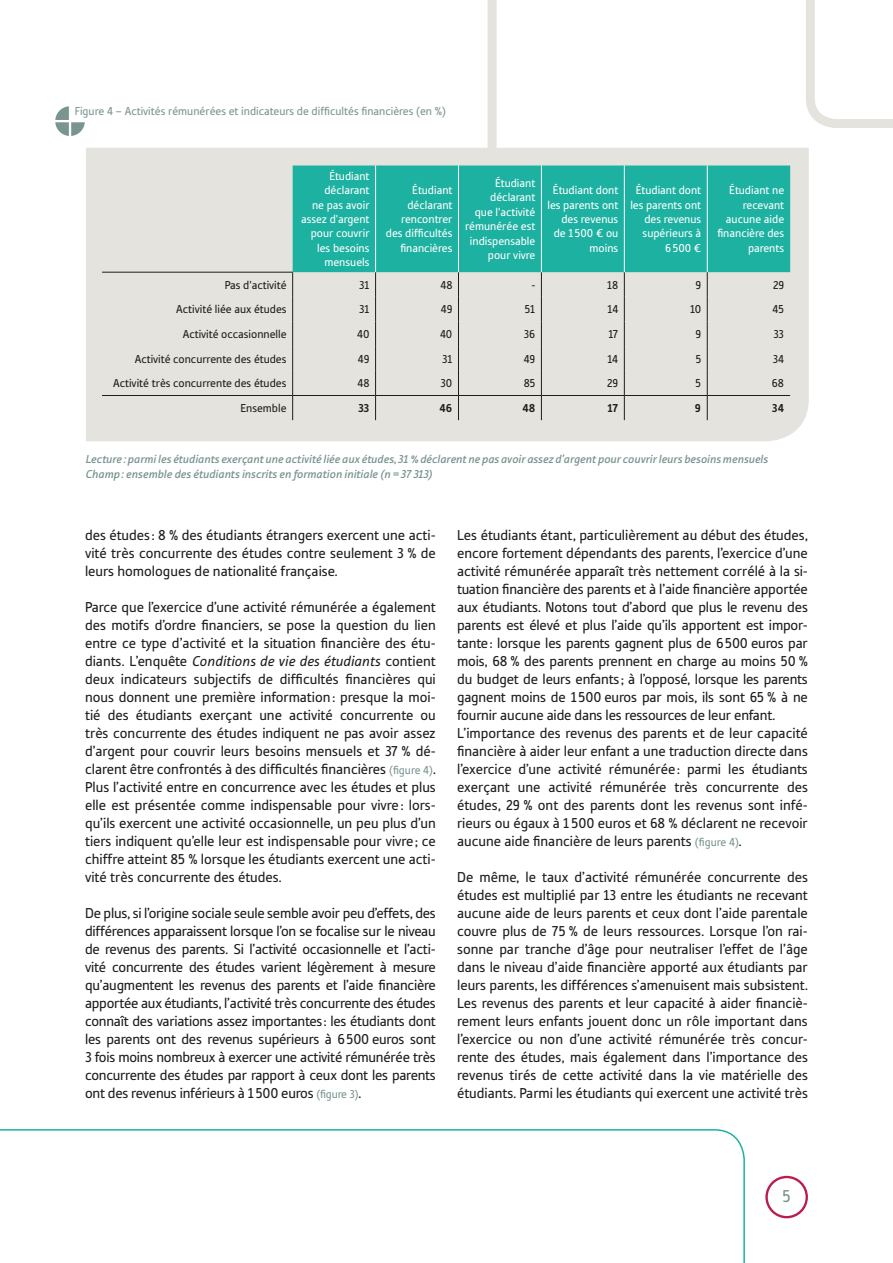
<style>
.page{position:relative;width:893px;height:1263px;background:#fff}
.page>*{position:absolute;margin:0;border:0;box-sizing:border-box;transform-origin:0 0}
.t1{font:18px "Tabula ITC Std";color:#799491}
.t2{font:15px/18px "Tabula ITC Std";letter-spacing:-.005em;color:#1d1d1b;text-align:justify}
.t3{font:12px/14.4px "Tabula ITC Std";color:#fff;text-align:right}
.t4{font:italic 500 12px/15px "Tabula ITC Std";color:#799491}
.t5{font:12px "Tabula ITC Std";color:#1d1d1b}
.t6{font:12px "Tabula ITC Std";color:#799491}
.t7{font:700 12px "Tabula ITC Std";color:#1d1d1b}
.s1{font-style:italic}
.s2{font-size:12px;color:#799491}
</style>
<div class="page">
<div style="left:765px;top:1176px;width:43px;height:42px;border:2px solid #bc1c4b;border-radius:50%"></div>
<svg style="left:487px;top:0;width:406px;height:148px"></svg>
<div style="left:86px;top:148px;width:723px;height:293px;background:#e4e3dd"></div>
<div style="left:293px;top:165px;width:497px;height:107px;background:#1db1a1"></div>
<hr style="left:102px;top:272px;width:191px;height:1px;background:#1d1d1b">
<hr style="left:102px;top:395px;width:191px;height:1px;background:#1d1d1b">
<hr style="left:293px;top:395px;width:83px;height:1px;background:#1d1d1b">
<svg style="left:292px;top:272px;width:1px;height:148px"></svg>
<hr style="left:376px;top:395px;width:82px;height:1px;background:#1d1d1b">
<svg style="left:375px;top:272px;width:1px;height:148px"></svg>
<hr style="left:458px;top:395px;width:83px;height:1px;background:#1d1d1b">
<svg style="left:458px;top:272px;width:1px;height:148px"></svg>
<hr style="left:541px;top:395px;width:83px;height:1px;background:#1d1d1b">
<svg style="left:541px;top:272px;width:1px;height:148px"></svg>
<hr style="left:624px;top:395px;width:83px;height:1px;background:#1d1d1b">
<svg style="left:624px;top:272px;width:1px;height:148px"></svg>
<hr style="left:707px;top:395px;width:83px;height:1px;background:#1d1d1b">
<svg style="left:707px;top:272px;width:1px;height:148px"></svg>
<hr style="left:375px;top:165px;width:1px;height:107px;background:#fff">
<hr style="left:458px;top:165px;width:1px;height:107px;background:#fff">
<hr style="left:541px;top:165px;width:1px;height:107px;background:#fff">
<hr style="left:624px;top:165px;width:1px;height:107px;background:#fff">
<hr style="left:707px;top:165px;width:1px;height:107px;background:#fff">
<svg style="left:55px;top:106px;width:30px;height:30px"></svg>
<svg style="left:0;top:1129px;width:745px;height:134px"></svg>
<p class="t6" style="left:75px;top:104px;width:373px">Figure 4 – Activités rémunérées et indicateurs de difficultés financières (en %)</p>
<p class="t3" style="left:301px;top:168px;width:70px">Étudiant déclarant<br>ne pas avoir assez d'argent pour couvrir les besoins mensuels</p>
<p class="t3" style="left:386px;top:183px;width:68px">Étudiant déclarant rencontrer des difficultés financières</p>
<p class="t3" style="left:465px;top:176px;width:72px">Étudiant déclarant<br>que l'activité rémunérée est indispensable pour vivre</p>
<p class="t3" style="left:547px;top:183px;width:72px">Étudiant dont les parents ont des revenus de 1 500 € ou moins</p>
<p class="t3" style="left:630px;top:183px;width:72px">Étudiant dont les parents ont des revenus supérieurs à<br>6500 €</p>
<p class="t3" style="left:717px;top:183px;width:68px">Étudiant ne recevant aucune aide financière des parents</p>
<p class="t5" style="left:225px;top:278px;width:63px">Pas d'activité</p>
<p class="t5" style="left:359px;top:278px;width:12px">31</p>
<p class="t5" style="left:440px;top:278px;width:14px">48</p>
<p class="t5" style="left:531px;top:278px;width:6px">-</p>
<p class="t5" style="left:607px;top:278px;width:12px">18</p>
<p class="t5" style="left:695px;top:278px;width:7px">9</p>
<p class="t5" style="left:773px;top:278px;width:13px">29</p>
<p class="t5" style="left:176px;top:302px;width:112px">Activité liée aux études</p>
<p class="t5" style="left:359px;top:302px;width:12px">31</p>
<p class="t5" style="left:441px;top:302px;width:13px">49</p>
<p class="t5" style="left:525px;top:302px;width:12px">51</p>
<p class="t5" style="left:608px;top:302px;width:12px">14</p>
<p class="t5" style="left:690px;top:302px;width:13px">10</p>
<p class="t5" style="left:773px;top:302px;width:13px">45</p>
<p class="t5" style="left:183px;top:327px;width:105px">Activité occasionnelle</p>
<p class="t5" style="left:357px;top:327px;width:14px">40</p>
<p class="t5" style="left:440px;top:327px;width:14px">40</p>
<p class="t5" style="left:524px;top:327px;width:13px">36</p>
<p class="t5" style="left:608px;top:327px;width:11px">17</p>
<p class="t5" style="left:695px;top:327px;width:7px">9</p>
<p class="t5" style="left:773px;top:327px;width:12px">33</p>
<p class="t5" style="left:135px;top:352px;width:153px">Activité concurrente des études</p>
<p class="t5" style="left:358px;top:352px;width:13px">49</p>
<p class="t5" style="left:442px;top:352px;width:12px">31</p>
<p class="t5" style="left:524px;top:352px;width:13px">49</p>
<p class="t5" style="left:607px;top:352px;width:12px">14</p>
<p class="t5" style="left:696px;top:352px;width:7px">5</p>
<p class="t5" style="left:773px;top:352px;width:13px">34</p>
<p class="t5" style="left:113px;top:376px;width:175px">Activité très concurrente des études</p>
<p class="t5" style="left:357px;top:376px;width:14px">48</p>
<p class="t5" style="left:440px;top:376px;width:13px">30</p>
<p class="t5" style="left:524px;top:376px;width:13px">85</p>
<p class="t5" style="left:607px;top:376px;width:13px">29</p>
<p class="t5" style="left:696px;top:376px;width:7px">5</p>
<p class="t5" style="left:772px;top:376px;width:14px">68</p>
<p class="t5" style="left:240px;top:401px;width:48px">Ensemble</p>
<p class="t7" style="left:358px;top:401px;width:13px">33</p>
<p class="t7" style="left:439px;top:401px;width:14px">46</p>
<p class="t7" style="left:522px;top:401px;width:14px">48</p>
<p class="t7" style="left:608px;top:401px;width:12px">17</p>
<p class="t7" style="left:695px;top:401px;width:8px">9</p>
<p class="t7" style="left:772px;top:401px;width:14px">34</p>
<p class="t4" style="left:86px;top:452px;width:684px">Lecture : parmi les étudiants exerçant une activité liée aux études, 31 % déclarent ne pas avoir assez d’argent pour couvrir leurs besoins mensuels<br>Champ: ensemble des étudiants inscrits en formation initiale (n = 37 313)</p>
<p class="t2" style="left:85px;top:526px;width:352px">des études: 8 % des étudiants étrangers exercent une acti&shy;vité très concurrente des études contre seulement 3 % de leurs homologues de nationalité française.</p>
<p class="t2" style="left:85px;top:598px;width:352px">Parce que l’exercice d’une activité rémunérée a également des motifs d’ordre financiers, se pose la question du lien entre ce type d’activité et la situation financière des étu&shy;diants. L’enquête <span class="s1">Conditions de vie des étudiants</span> contient deux indicateurs subjectifs de difficultés financières qui nous donnent une première information: presque la moi&shy;tié des étudiants exerçant une activité concurrente ou très concurrente des études indiquent ne pas avoir assez d’argent pour couvrir leurs besoins mensuels et 37 % dé&shy;clarent être confrontés à des difficultés financières <span class="s2">(figure 4)</span>.<br>Plus l’activité entre en concurrence avec les études et plus elle est présentée comme indispensable pour vivre : lors&shy;qu’ils exercent une activité occasionnelle, un peu plus d’un tiers indiquent qu’elle leur est indispensable pour vivre ; ce chiffre atteint 85 % lorsque les étudiants exercent une acti&shy;vité très concurrente des études.</p>
<p class="t2" style="left:85px;top:904px;width:352px">De plus, si l’origine sociale seule semble avoir peu d’effets, des différences apparaissent lorsque l’on se focalise sur le niveau de revenus des parents. Si l’activité occasionnelle et l’acti&shy;vité concurrente des études varient légèrement à mesure qu’augmentent les revenus des parents et l’aide financière apportée aux étudiants, l’activité très concurrente des études connaît des variations assez importantes: les étudiants dont les parents ont des revenus supérieurs à 6500 euros sont 3 fois moins nombreux à exercer une activité rémunérée très concurrente des études par rapport à ceux dont les parents ont des revenus inférieurs à 1500 euros <span class="s2">(figure 3)</span>.</p>
<p class="t2" style="left:457px;top:526px;width:352px;text-align:left">Les étudiants étant, particulièrement au début des études, encore fortement dépendants des parents, l’exercice d’une activité rémunérée apparaît très nettement corrélé à la si&shy;tuation financière des parents et à l’aide financière apportée aux étudiants. Notons tout d’abord que plus le revenu des parents est élevé et plus l’aide qu’ils apportent est impor&shy;tante: lorsque les parents gagnent plus de 6500 euros par mois, 68 % des parents prennent en charge au moins 50 % du budget de leurs enfants; à l’opposé, lorsque les parents gagnent moins de 1500 euros par mois, ils sont 65 % à ne fournir aucune aide dans les ressources de leur enfant.<br>L’importance des revenus des parents et de leur capacité financière à aider leur enfant a une traduction directe dans l’exercice d’une activité rémunérée : parmi les étudiants exerçant une activité rémunérée très concurrente des études, 29 % ont des parents dont les revenus sont infé&shy;rieurs ou égaux à 1 500 euros et 68 % déclarent ne recevoir aucune aide financière de leurs parents <span class="s2">(figure 4)</span>.</p>
<p class="t2" style="left:457px;top:868px;width:352px">De même, le taux d’activité rémunérée concurrente des études est multiplié par 13 entre les étudiants ne recevant aucune aide de leurs parents et ceux dont l’aide parentale couvre plus de 75 % de leurs ressources. Lorsque l’on rai&shy;sonne par tranche d’âge pour neutraliser l’effet de l’âge dans le niveau d’aide financière apporté aux étudiants par leurs parents, les différences s’amenuisent mais subsistent.<br>Les revenus des parents et leur capacité à aider financiè&shy;rement leurs enfants jouent donc un rôle important dans l’exercice ou non d’une activité rémunérée très concur&shy;rente des études, mais également dans l’importance des revenus tirés de cette activité dans la vie matérielle des étudiants. Parmi les étudiants qui exercent une activité très</p>
<p class="t1" style="left:783px;top:1185px;width:10px">5</p>
</div>
